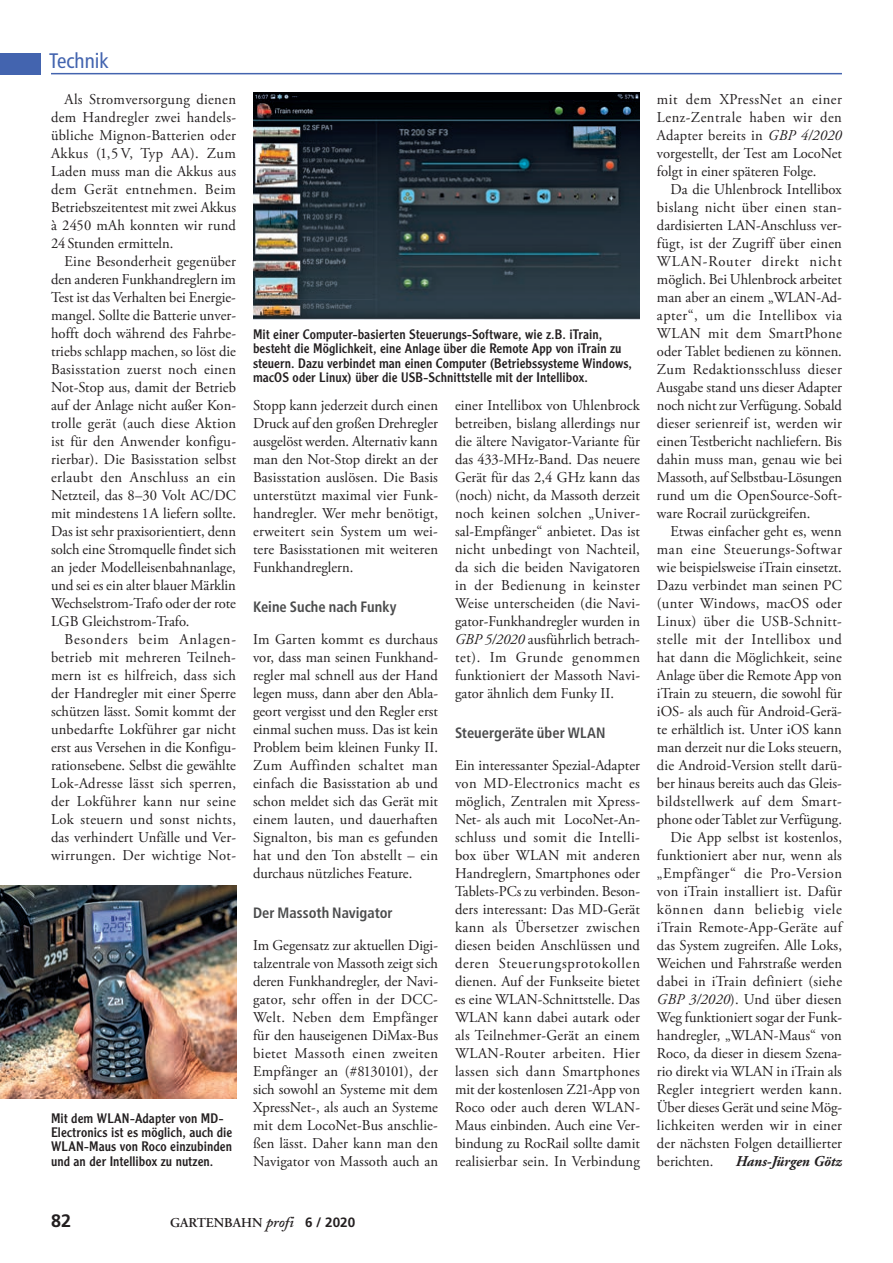
<style>
.page{position:relative;width:893px;height:1263px;background:#fff}
.page>*{position:absolute;margin:0;border:0;box-sizing:border-box;transform-origin:0 0}
.t1{font:condensed 21px "Frutiger LT";color:#4364af}
.t2{font:700 18px "Frutiger LT";color:#231f20}
.t3{font:15px/18px "Adobe Garamond Pro";letter-spacing:.005em;color:#231f20;text-align:justify}
.t4{font:15px "Adobe Garamond Pro";letter-spacing:.035em;color:#231f20}
.t5{font:700 condensed 15px "Frutiger LT";color:#4b4c4d}
.t6{font:15px "Adobe Garamond Pro";letter-spacing:.025em;color:#231f20}
.t7{font:15px "Adobe Garamond Pro";letter-spacing:.05em;color:#231f20}
.t8{font:italic 700 15px "Adobe Garamond Pro";color:#231f20}
.t9{font:13.5px/14.2px "Clearface Gothic LH";letter-spacing:.01em;color:#231f20}
.t10{font:600 13.5px "Adobe Garamond Pro";color:#231f20}
.s1{font-style:italic}
.s2{font-family:"Adobe Caslon";font-style:italic;font-size:15px}
.s3{font-family:"Frutiger LT";font-weight:700}
</style>
<div class="page">
<div style="left:0;top:53px;width:40px;height:21px;background:#4364af"></div>
<hr style="left:51px;top:73px;width:791px;height:1px;background:#4364af">
<img style="left:0;top:886px;width:236px;height:212px">
<img style="left:253px;top:93px;width:387px;height:227px">
<h1 class="t1" style="left:49px;top:48px;width:61px">Technik</h1>
<p class="t3" style="left:51px;top:90px;width:187px;text-indent:14px">Als Stromversorgung dienen dem Handregler zwei handels&shy;übliche Mignon-Batterien oder Akkus (1,5 V, Typ AA). Zum Laden muss man die Akkus aus dem Gerät entnehmen. Beim Betriebszeitentest mit zwei Akkus à 2450 mAh konnten wir rund 24 Stunden ermitteln.</p>
<p class="t3" style="left:51px;top:252px;width:187px;text-indent:14px">Eine Besonderheit gegenüber den anderen Funkhandreglern im Test ist das Verhalten bei Energie&shy;mangel. Sollte die Batterie unver&shy;hofft doch während des Fahrbe&shy;triebs schlapp machen, so löst die Basisstation zuerst noch einen Not-Stop aus, damit der Betrieb auf der Anlage nicht außer Kon&shy;trolle gerät (auch diese Aktion ist für den Anwender konfigu&shy;rierbar). Die Basisstation selbst erlaubt den Anschluss an ein Netzteil, das 8–30 Volt AC/DC mit mindestens 1A liefern sollte.<br>Das ist sehr praxisorientiert, denn solch eine Stromquelle findet sich an jeder Modelleisenbahnanlage, und sei es ein alter blauer Märklin Wechselstrom-Trafo oder der rote LGB Gleichstrom-Trafo.</p>
<p class="t3" style="left:51px;top:630px;width:187px;text-indent:14px">Besonders beim Anlagen&shy;betrieb mit mehreren Teilneh&shy;mern ist es hilfreich, dass sich der Handregler mit einer Sperre schützen lässt. Somit kommt der unbedarfte Lokführer gar nicht erst aus Versehen in die Konfigu&shy;rationsebene. Selbst die gewählte Lok-Adresse lässt sich sperren, der Lokführer kann nur seine Lok steuern und sonst nichts, das verhindert Unfälle und Ver&shy;wirrungen. Der wichtige Not-</p>
<p class="t9" style="left:51px;top:1111px;width:183px">Mit dem WLAN-Adapter von MD-<br>Electronics ist es möglich, auch die<br>WLAN-Maus von Roco einzubinden und an der Intellibox zu nutzen.</p>
<p class="t9" style="left:253px;top:327px;width:380px">Mit einer Computer-basierten Steuerungs-Software, wie z.B. iTrain, besteht die Möglichkeit, eine Anlage über die Remote App von iTrain zu steuern. Dazu verbindet man einen Computer (Betriebssysteme Windows, macOS oder Linux) über die USB-Schnittstelle mit der Intellibox.</p>
<p class="t3" style="left:253px;top:396px;width:187px">Stopp kann jederzeit durch einen Druck auf den großen Drehregler ausgelöst werden. Alternativ kann man den Not-Stop direkt an der Basisstation auslösen. Die Basis unterstützt maximal vier Funk&shy;handregler. Wer mehr benötigt, erweitert sein System um wei&shy;tere Basisstationen mit weiteren Funkhandreglern.</p>
<p class="t5" style="left:253px;top:598px;width:145px">Keine Suche nach Funky</p>
<p class="t3" style="left:253px;top:630px;width:187px">Im Garten kommt es durchaus vor, dass man seinen Funkhand&shy;regler mal schnell aus der Hand legen muss, dann aber den Abla&shy;geort vergisst und den Regler erst einmal suchen muss. Das ist kein Problem beim kleinen Funky II.<br>Zum Auffinden schaltet man einfach die Basisstation ab und schon meldet sich das Gerät mit einem lauten, und dauerhaften Signalton, bis man es gefunden hat und den Ton abstellt – ein durchaus nützliches Feature.</p>
<p class="t5" style="left:253px;top:904px;width:141px">Der Massoth Navigator</p>
<p class="t3" style="left:253px;top:936px;width:187px">Im Gegensatz zur aktuellen Digi&shy;talzentrale von Massoth zeigt sich deren Funkhandregler, der Navi&shy;gator, sehr offen in der DCC-Welt. Neben dem Empfänger für den hauseigenen DiMax-Bus bietet Massoth einen zweiten Empfänger an (#8130101), der sich sowohl an Systeme mit dem XpressNet-, als auch an Systeme mit dem LocoNet-Bus anschlie&shy;ßen lässt. Daher kann man den Navigator von Massoth auch an</p>
<p class="t3" style="left:455px;top:396px;width:187px">einer Intellibox von Uhlenbrock betreiben, bislang allerdings nur die ältere Navigator-Variante für das 433-MHz-Band. Das neuere Gerät für das 2,4 GHz kann das (noch) nicht, da Massoth derzeit noch keinen solchen „Univer&shy;sal-Empfänger“ anbietet. Das ist nicht unbedingt von Nachteil, da sich die beiden Navigatoren in der Bedienung in keinster Weise unterscheiden (die Navi&shy;gator-Funkhandregler wurden in <span class="s1">GBP 5/2020</span> ausführlich betrach&shy;tet). Im Grunde genommen funktioniert der Massoth Navi&shy;gator ähnlich dem Funky II.</p>
<p class="t5" style="left:455px;top:724px;width:152px">Steuergeräte über WLAN</p>
<p class="t3" style="left:455px;top:756px;width:187px">Ein interessanter Spezial-Adapter von MD-Electronics macht es möglich, Zentralen mit Xpress-Net- als auch mit LocoNet-An&shy;schluss und somit die Intelli&shy;box über WLAN mit anderen Handreglern, Smartphones oder Tablets-PCs zu verbinden. Beson&shy;ders interessant: Das MD-Gerät kann als Übersetzer zwischen diesen beiden Anschlüssen und deren Steuerungsprotokollen dienen. Auf der Funkseite bietet es eine WLAN-Schnittstelle. Das WLAN kann dabei autark oder als Teilnehmer-Gerät an einem WLAN-Router arbeiten. Hier lassen sich dann Smartphones mit der kostenlosen Z21-App von Roco oder auch deren WLAN-Maus einbinden. Auch eine Ver&shy;bindung zu RocRail sollte damit realisierbar sein. In Verbindung</p>
<p class="t3" style="left:657px;top:90px;width:187px">mit dem XPressNet an einer Lenz-Zentrale haben wir den Adapter bereits in <span class="s1">GBP 4/2020 </span>vorgestellt, der Test am LocoNet folgt in einer späteren Folge.</p>
<p class="t3" style="left:657px;top:180px;width:187px;text-indent:14px">Da die Uhlenbrock Intellibox bislang nicht über einen stan&shy;dardisierten LAN-Anschluss ver&shy;fügt, ist der Zugriff über einen WLAN-Router direkt nicht möglich. Bei Uhlenbrock arbeitet man aber an einem „WLAN-Ad&shy;apter“, um die Intellibox via WLAN mit dem SmartPhone oder Tablet bedienen zu können.<br>Zum Redaktionsschluss dieser Ausgabe stand uns dieser Adapter noch nicht zur Verfügung. Sobald dieser serienreif ist, werden wir einen Testbericht nachliefern. Bis dahin muss man, genau wie bei Massoth, auf Selbstbau-Lösungen rund um die OpenSource-Soft&shy;ware Rocrail zurückgreifen.</p>
<p class="t3" style="left:671px;top:522px;width:173px">Etwas einfacher geht es, wenn</p>
<p class="t4" style="left:657px;top:540px;width:186px">man eine Steuerungs-Softwar</p>
<p class="t3" style="left:657px;top:558px;width:186px">wie beispielsweise iTrain einsetzt.</p>
<p class="t3" style="left:657px;top:576px;width:186px">Dazu verbindet man seinen PC</p>
<p class="t6" style="left:657px;top:594px;width:186px">(unter Windows, macOS oder</p>
<p class="t6" style="left:657px;top:612px;width:186px">Linux) über die USB-Schnitt-</p>
<p class="t4" style="left:657px;top:630px;width:186px">stelle mit der Intellibox und</p>
<p class="t3" style="left:657px;top:648px;width:186px">hat dann die Möglichkeit, seine</p>
<p class="t3" style="left:657px;top:666px;width:186px">Anlage über die Remote App von</p>
<p class="t3" style="left:657px;top:684px;width:186px">iTrain zu steuern, die sowohl für</p>
<p class="t3" style="left:657px;top:702px;width:186px">iOS- als auch für Android-Gerä-</p>
<p class="t3" style="left:657px;top:720px;width:186px">te erhältlich ist. Unter iOS kann</p>
<p class="t3" style="left:657px;top:738px;width:186px">man derzeit nur die Loks steuern,</p>
<p class="t3" style="left:657px;top:756px;width:187px">die Android-Version stellt darü-</p>
<p class="t3" style="left:657px;top:774px;width:186px">ber hinaus bereits auch das Gleis-</p>
<p class="t4" style="left:657px;top:792px;width:186px">bildstellwerk auf dem Smart-</p>
<p class="t3" style="left:657px;top:810px;width:187px">phone oder Tablet zur Verfügung.</p>
<p class="t3" style="left:671px;top:828px;width:173px">Die App selbst ist kostenlos,</p>
<p class="t3" style="left:657px;top:846px;width:186px">funktioniert aber nur, wenn als</p>
<p class="t4" style="left:657px;top:864px;width:186px">„Empfänger“ die Pro-Version</p>
<p class="t3" style="left:657px;top:882px;width:186px">von iTrain installiert ist. Dafür</p>
<p class="t7" style="left:657px;top:900px;width:187px">können dann beliebig viele</p>
<p class="t3" style="left:657px;top:918px;width:186px">iTrain Remote-App-Geräte auf</p>
<p class="t3" style="left:657px;top:936px;width:186px">das System zugreifen. Alle Loks,</p>
<p class="t3" style="left:657px;top:954px;width:187px">Weichen und Fahrstraße werden</p>
<p class="t3" style="left:657px;top:972px;width:187px">dabei in iTrain definiert (siehe</p>
<p class="t3" style="left:657px;top:990px;width:186px"><span class="s1">GBP 3/2020</span>). Und über diesen</p>
<p class="t3" style="left:657px;top:1008px;width:186px">Weg funktioniert sogar der Funk-</p>
<p class="t3" style="left:657px;top:1026px;width:186px">handregler, „WLAN-Maus“ von</p>
<p class="t3" style="left:657px;top:1044px;width:186px">Roco, da dieser in diesem Szena-</p>
<p class="t3" style="left:657px;top:1062px;width:186px">rio direkt via WLAN in iTrain als</p>
<p class="t3" style="left:657px;top:1080px;width:187px">Regler integriert werden kann.</p>
<p class="t3" style="left:657px;top:1098px;width:187px">Über dieses Gerät und seine Mög-</p>
<p class="t3" style="left:657px;top:1116px;width:186px">lichkeiten werden wir in einer</p>
<p class="t3" style="left:657px;top:1134px;width:187px">der nächsten Folgen detaillierter</p>
<p class="t3" style="left:657px;top:1152px;width:58px">berichten.</p>
<p class="t8" style="left:736px;top:1152px;width:108px">Hans-Jürgen Götz</p>
<p class="t2" style="left:51px;top:1210px;width:22px">82</p>
<p class="t10" style="left:170px;top:1215px;width:187px">GARTENBAHN <span class="s2">profi</span> <span class="s3">6 / 2020</span></p>
</div>
